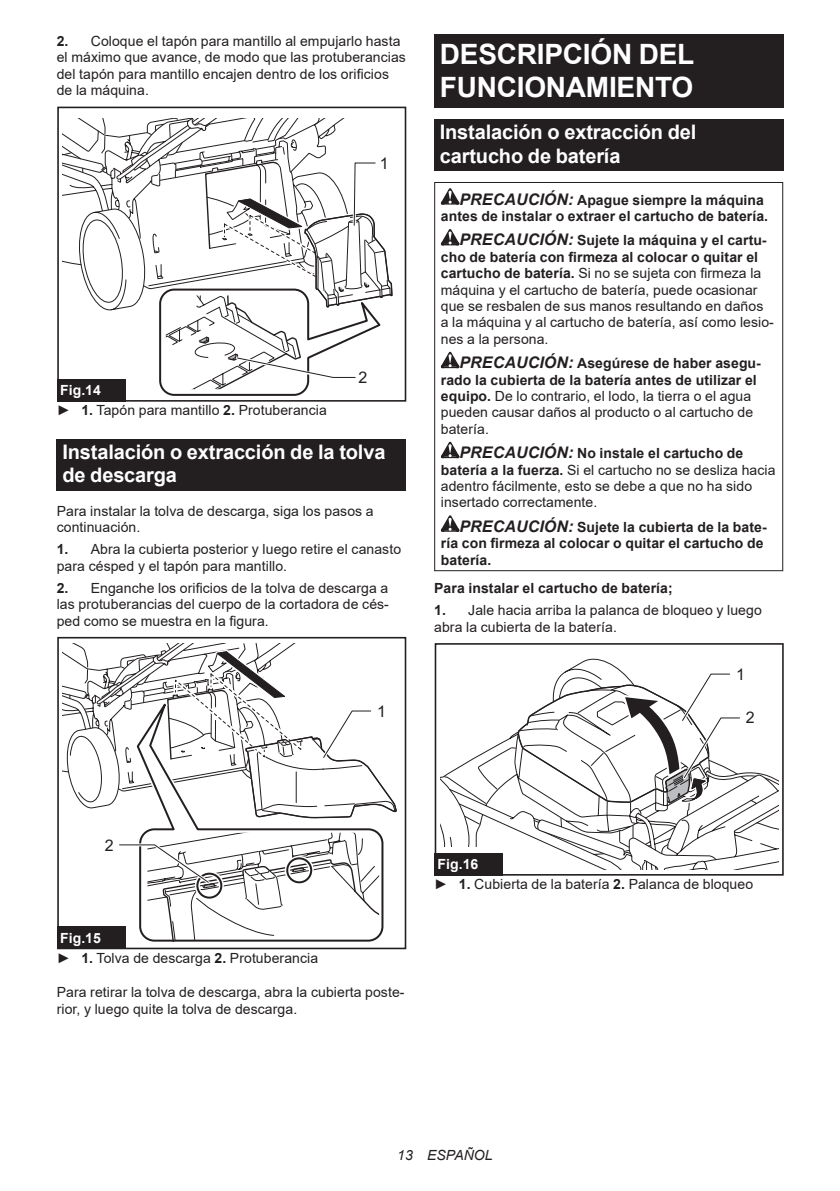
<style>
.page{position:relative;width:840px;height:1191px;background:#fff}
.page>*{position:absolute;margin:0;border:0;box-sizing:border-box;transform-origin:0 0}
.t1{font:700 28px/32.8px "Arial";letter-spacing:-.01em;color:#fff}
.t2{font:700 20px/23.4px "Arial";letter-spacing:-.01em;color:#fff}
.t3{font:16px "Arial";color:#231f20}
.t4{font:14px/16.4px "Arial";letter-spacing:.005em;color:#231f20}
.t5{font:700 14px/16.4px "Arial";letter-spacing:.005em;color:#231f20;text-align:right}
.t6{font:italic 14px "Arial";letter-spacing:.005em;color:#231f20}
.s1{font-weight:700}
.s2{font-weight:700;color:#fff}
.s3{font-style:italic;font-size:16px}
.s4{font-weight:700;font-style:italic;font-size:16px}
</style>
<div class="page">
<div style="left:57px;top:107px;width:349px;height:295px;border:2px solid #231f20"></div>
<svg style="left:63px;top:119px;width:330px;height:278px"></svg>
<div style="left:57px;top:379px;width:68px;height:23px;background:#231f20"></div>
<div style="left:57px;top:439px;width:348px;height:52px;background:#231f20"></div>
<svg style="left:144px;top:823px;width:240px;height:114px"></svg>
<div style="left:57px;top:637px;width:349px;height:312px;border:2px solid #231f20"></div>
<svg style="left:63px;top:643px;width:334px;height:180px"></svg>
<svg style="left:119px;top:832px;width:260px;height:110px"></svg>
<div style="left:57px;top:926px;width:68px;height:23px;background:#231f20"></div>
<div style="left:434px;top:34px;width:348px;height:74px;background:#231f20"></div>
<div style="left:434px;top:119px;width:348px;height:52px;background:#231f20"></div>
<svg style="left:440px;top:188px;width:19px;height:17px"></svg>
<svg style="left:440px;top:229px;width:19px;height:16px"></svg>
<svg style="left:440px;top:352px;width:19px;height:16px"></svg>
<svg style="left:440px;top:442px;width:19px;height:16px"></svg>
<svg style="left:440px;top:515px;width:19px;height:17px"></svg>
<div style="left:434px;top:182px;width:348px;height:389px;border:1px solid #231f20"></div>
<svg style="left:440px;top:658px;width:276px;height:212px"></svg>
<div style="left:434px;top:847px;width:74px;height:28px;background:#fff"></div>
<div style="left:434px;top:643px;width:349px;height:232px;border:2px solid #231f20"></div>
<svg style="left:514px;top:671px;width:263px;height:188px"></svg>
<div style="left:434px;top:853px;width:68px;height:22px;background:#231f20"></div>
<p class="t4" style="left:57px;top:33px;width:350px"><span class="s1">2.</span> Coloque el tapón para mantillo al empujarlo hasta el máximo que avance, de modo que las protuberancias del tapón para mantillo encajen dentro de los orificios de la máquina.</p>
<p class="t3" style="left:379px;top:152px;width:10px">1</p>
<p class="t3" style="left:358px;top:366px;width:10px">2</p>
<p class="t4" style="left:57px;top:380px;width:271px;line-height:20.2px"><span class="s2">Fig.14<br></span>► <span class="s1">1.</span> Tapón para mantillo <span class="s1">2.</span> Protuberancia</p>
<h2 class="t2" style="left:62px;top:440px;width:324px">Instalación o extracción de la tolva de descarga</h2>
<p class="t4" style="left:57px;top:502px;width:318px">Para instalar la tolva de descarga, siga los pasos a continuación.</p>
<p class="t4" style="left:57px;top:541px;width:346px"><span class="s1">1.</span> Abra la cubierta posterior y luego retire el canasto para césped y el tapón para mantillo.</p>
<p class="t4" style="left:57px;top:579px;width:333px;text-align:justify"><span class="s1">2.</span> Enganche los orificios de la tolva de descarga a las protuberancias del cuerpo de la cortadora de cés&shy;ped como se muestra en la figura.</p>
<p class="t3" style="left:377px;top:700px;width:10px">1</p>
<h1 class="t1" style="left:439px;top:38px;width:256px">DESCRIPCIÓN DEL<br>FUNCIONAMIENTO</h1>
<h2 class="t2" style="left:439px;top:121px;width:258px">Instalación o extracción del cartucho de batería</h2>
<p class="t5" style="left:440px;top:192px;width:328px"><span class="s3">PRECAUCIÓN:</span> Apague siempre la máquina antes de instalar o extraer el cartucho de batería.</p>
<p class="t4" style="left:440px;top:232px;width:334px;text-indent:19px"><span class="s4">PRECAUCIÓN:</span> <span class="s1">Sujete la máquina y el cartu&shy;cho de batería con firmeza al colocar o quitar el cartucho de batería.</span> Si no se sujeta con firmeza la máquina y el cartucho de batería, puede ocasionar que se resbalen de sus manos resultando en daños a la máquina y al cartucho de batería, así como lesio&shy;nes a la persona.</p>
<p class="t4" style="left:440px;top:355px;width:321px;text-indent:19px"><span class="s4">PRECAUCIÓN:</span> <span class="s1">Asegúrese de haber asegu&shy;rado la cubierta de la batería antes de utilizar el equipo.</span> De lo contrario, el lodo, la tierra o el agua pueden causar daños al producto o al cartucho de batería.</p>
<p class="t4" style="left:440px;top:445px;width:336px;text-indent:19px"><span class="s4">PRECAUCIÓN:</span> <span class="s1">No instale el cartucho de batería a la fuerza.</span> Si el cartucho no se desliza hacia adentro fácilmente, esto se debe a que no ha sido insertado correctamente.</p>
<p class="t5" style="left:440px;top:519px;width:327px;text-align:left;text-indent:19px"><span class="s3">PRECAUCIÓN:</span> Sujete la cubierta de la bate&shy;ría con firmeza al colocar o quitar el cartucho de batería.</p>
<p class="t5" style="left:434px;top:580px;width:240px">Para instalar el cartucho de batería;</p>
<p class="t4" style="left:434px;top:602px;width:329px"><span class="s1">1.</span> Jale hacia arriba la palanca de bloqueo y luego abra la cubierta de la batería.</p>
<p class="t3" style="left:735px;top:663px;width:10px">1</p>
<p class="t3" style="left:745px;top:707px;width:10px">2</p>
<p class="t3" style="left:105px;top:834px;width:10px">2</p>
<p class="t4" style="left:57px;top:927px;width:263px;line-height:20.2px"><span class="s2">Fig.15<br></span>► <span class="s1">1.</span> Tolva de descarga <span class="s1">2.</span> Protuberancia</p>
<p class="t4" style="left:57px;top:984px;width:349px">Para retirar la tolva de descarga, abra la cubierta poste&shy;rior, y luego quite la tolva de descarga.</p>
<p class="t4" style="left:434px;top:853px;width:320px;line-height:20.2px"><span class="s2">Fig.16<br></span>► <span class="s1">1.</span> Cubierta de la batería <span class="s1">2.</span> Palanca de bloqueo</p>
<p class="t6" style="left:397px;top:1146px;width:97px">13 ESPAÑOL</p>
</div>
